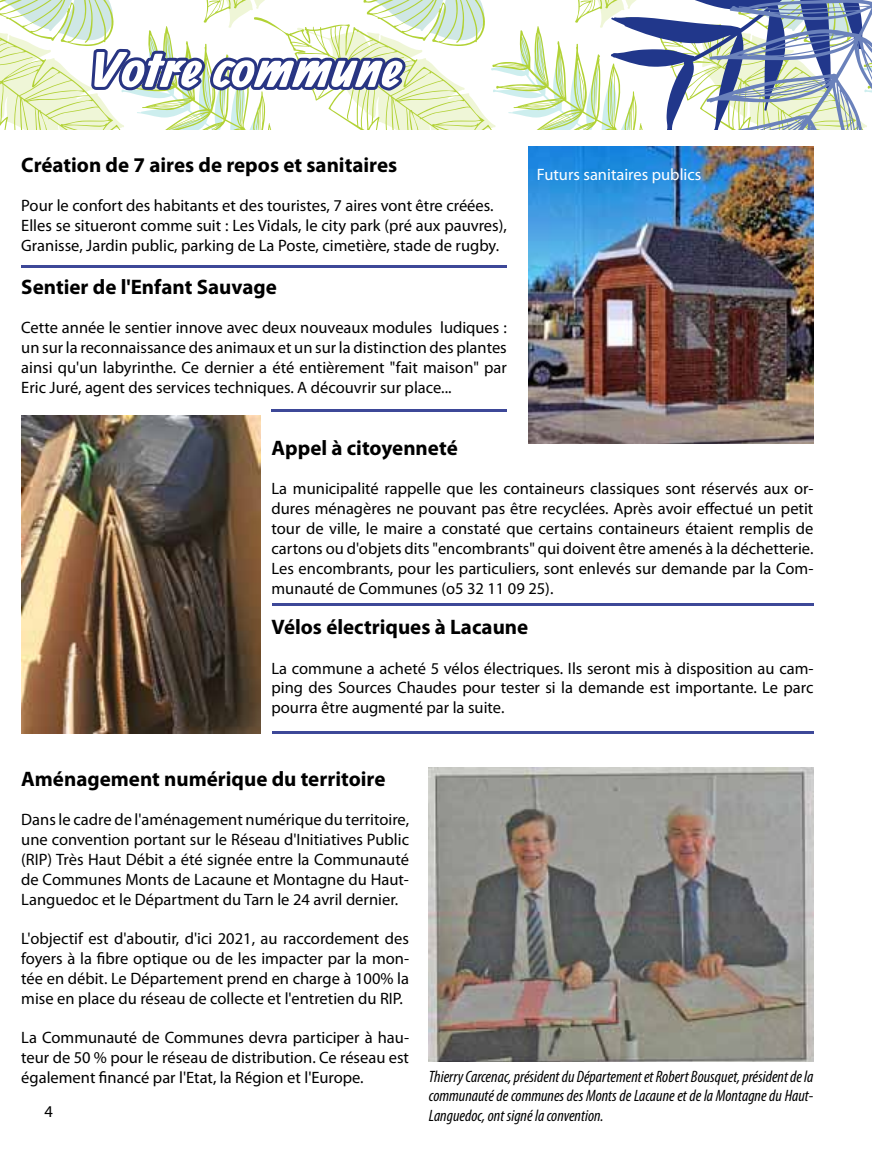
<style>
.page{position:relative;width:872px;height:1149px;background:#fff}
.page>*{position:absolute;margin:0;border:0;box-sizing:border-box;transform-origin:0 0}
.t1{font:49.5px "Allan";color:#fff;scale:1.25 1}
.t2{font:700 21px "Myriad Pro";color:#000}
.t3{font:16.5px/19.8px "Myriad Pro";color:#000;text-align:justify}
.t4{font:italic condensed 16.5px/19.8px "Myriad Pro";color:#000;text-align:justify}
.t5{font:16.5px "Myriad Pro";color:#fff}
</style>
<div class="page">
<svg style="left:0;top:0;width:610px;height:130px"></svg>
<svg style="left:610px;top:0;width:262px;height:130px"></svg>
<svg style="left:88px;top:26px;width:320px;height:104px"></svg>
<img style="left:528px;top:147px;width:285px;height:296px">
<img style="left:21px;top:415px;width:239px;height:318px">
<img style="left:429px;top:767px;width:384px;height:294px">
<hr style="left:21px;top:265px;width:486px;height:3px;background:#3d4898">
<hr style="left:271px;top:409px;width:236px;height:3px;background:#3d4898">
<hr style="left:271px;top:603px;width:542px;height:3px;background:#3d4898">
<hr style="left:271px;top:731px;width:542px;height:2px;background:#3d4898">
<h1 class="t1" style="left:91px;top:42px;width:250px">Votre commune</h1>
<p class="t2" style="left:21px;top:151px;width:377px">Création de 7 aires de repos et sanitaires</p>
<p class="t3" style="left:21px;top:195px;width:487px;text-align:left">Pour le confort des habitants et des touristes, 7 aires vont être créées.<br>Elles se situeront comme suit : Les Vidals, le city park (pré aux pauvres),<br>Granisse, Jardin public, parking de La Poste, cimetière, stade de rugby.</p>
<p class="t2" style="left:21px;top:273px;width:257px">Sentier de l'Enfant Sauvage</p>
<p class="t3" style="left:21px;top:317px;width:487px">Cette année le sentier innove avec deux nouveaux modules ludiques : un sur la reconnaissance des animaux et un sur la distinction des plantes ainsi qu'un labyrinthe. Ce dernier a été entièrement "fait maison" par Eric Juré, agent des services techniques. A découvrir sur place...</p>
<p class="t5" style="left:537px;top:164px;width:166px">Futurs sanitaires publics</p>
<p class="t2" style="left:271px;top:434px;width:188px">Appel à citoyenneté</p>
<p class="t3" style="left:271px;top:478px;width:543px">La municipalité rappelle que les containeurs classiques sont réservés aux or&shy;dures ménagères ne pouvant pas être recyclées. Après avoir effectué un petit tour de ville, le maire a constaté que certains containeurs étaient remplis de cartons ou d'objets dits "encombrants" qui doivent être amenés à la déchetterie.<br>Les encombrants, pour les particuliers, sont enlevés sur demande par la Com&shy;munauté de Communes (o5 32 11 09 25).</p>
<p class="t2" style="left:271px;top:613px;width:258px">Vélos électriques à Lacaune</p>
<p class="t3" style="left:271px;top:657px;width:543px">La commune a acheté 5 vélos électriques. Ils seront mis à disposition au cam&shy;ping des Sources Chaudes pour tester si la demande est importante. Le parc pourra être augmenté par la suite.</p>
<p class="t2" style="left:21px;top:764px;width:366px">Aménagement numérique du territoire</p>
<p class="t3" style="left:21px;top:809px;width:389px">Dans le cadre de l'aménagement numérique du territoire, une convention portant sur le Réseau d'Initiatives Public (RIP) Très Haut Débit a été signée entre la Communauté de Communes Monts de Lacaune et Montagne du Haut-Languedoc et le Départment du Tarn le 24 avril dernier.</p>
<p class="t3" style="left:21px;top:928px;width:389px">L'objectif est d'aboutir, d'ici 2021, au raccordement des foyers à la fibre optique ou de les impacter par la mon&shy;tée en débit. Le Département prend en charge à 100% la mise en place du réseau de collecte et l'entretien du RIP.</p>
<p class="t3" style="left:21px;top:1027px;width:389px">La Communauté de Communes devra participer à hau&shy;teur de 50 % pour le réseau de distribution. Ce réseau est également financé par l'Etat, la Région et l'Europe.</p>
<p class="t3" style="left:44px;top:1101px;width:10px">4</p>
<p class="t4" style="left:429px;top:1065px;width:386px">Thierry Carcenac, président du Département et Robert Bousquet, président de la communauté de communes des Monts de Lacaune et de la Montagne du Haut-Languedoc, ont signé la convention.</p>
</div>
